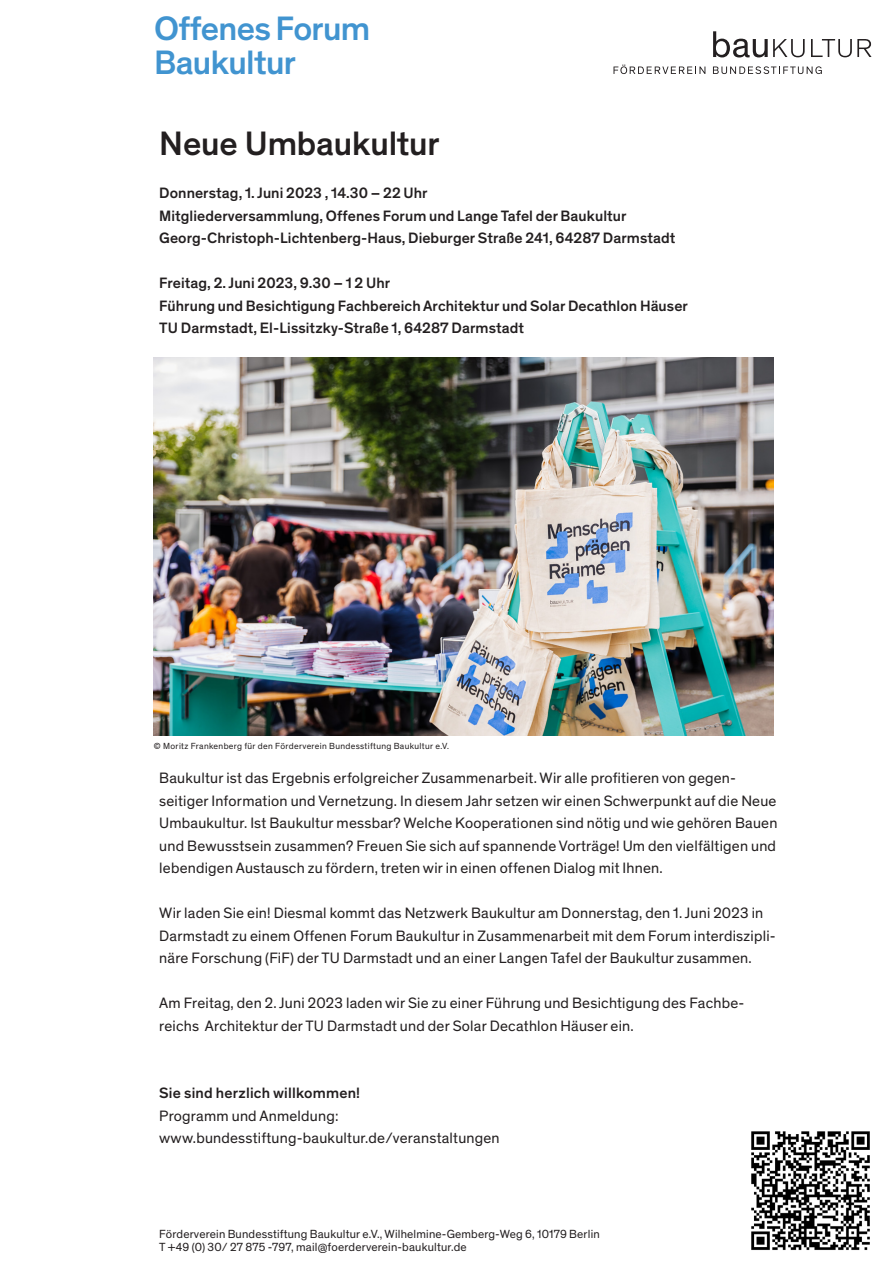
<style>
.page{position:relative;width:893px;height:1263px;background:#fff}
.page>*{position:absolute;margin:0;border:0;box-sizing:border-box;transform-origin:0 0}
.t1{font:500 34.5px/33.9px "Theinhardt";letter-spacing:-.02em;color:#4194d0}
.t2{font:500 34.5px "Theinhardt";letter-spacing:-.005em;color:#231f20}
.Fließtext{font:15.3px/22.5px "Theinhardt";letter-spacing:.015em;color:#231f20}
.Fließtext-2{font:500 15.3px "Theinhardt";letter-spacing:.005em;color:#231f20}
.Fließtext-3{font:12px "Theinhardt";letter-spacing:.015em;color:#231f20}
.t3{font:9px "Theinhardt";letter-spacing:.035em;color:#231f20}
</style>
<div class="page">
<svg style="left:713px;top:31px;width:92px;height:27px"></svg>
<svg style="left:811px;top:39px;width:60px;height:18px"></svg>
<svg style="left:713px;top:66px;width:109px;height:8px"></svg>
<svg style="left:613px;top:65px;width:92px;height:9px"></svg>
<img style="left:154px;top:357px;width:620px;height:379px">
<img style="left:751px;top:1131px;width:119px;height:119px">
<h1 class="t1" style="left:154px;top:12px;width:218px">Offenes Forum<br>Baukultur</h1>
<p class="t2" style="left:159px;top:123px;width:282px">Neue Umbaukultur</p>
<p class="Fließtext-2" style="left:159px;top:184px;width:270px">Donnerstag, 1. Juni 2023 , 14.30 – 22 Uhr</p>
<p class="Fließtext-2" style="left:159px;top:206px;width:469px">Mitgliederversammlung, Offenes Forum und Lange Tafel der Baukultur</p>
<p class="Fließtext-2" style="left:159px;top:229px;width:518px">Georg-Christoph-Lichtenberg-Haus, Dieburger Straße 241, 64287 Darmstadt</p>
<p class="Fließtext-2" style="left:159px;top:274px;width:232px">Freitag, 2. Juni 2023, 9.30 – 1 2 Uhr</p>
<p class="Fließtext-2" style="left:159px;top:296px;width:530px">Führung und Besichtigung Fachbereich Architektur und Solar Decathlon Häuser</p>
<p class="Fließtext-2" style="left:159px;top:319px;width:366px">TU Darmstadt, El-Lissitzky-Straße 1, 64287 Darmstadt</p>
<p class="t3" style="left:154px;top:741px;width:296px">© Moritz Frankenberg für den Förderverein Bundesstiftung Baukultur e.V.</p>
<p class="Fließtext" style="left:159px;top:767px;width:578px">Baukultur ist das Ergebnis erfolgreicher Zusammenarbeit. Wir alle profitieren von gegen-</p>
<p class="Fließtext" style="left:159px;top:789px;width:620px;text-align:justify">seitiger Information und Vernetzung. In diesem Jahr setzen wir einen Schwerpunkt auf die Neue Umbaukultur. Ist Baukultur messbar? Welche Kooperationen sind nötig und wie gehören Bauen und Bewusstsein zusammen? Freuen Sie sich auf spannende Vorträge! Um den vielfältigen und lebendigen Austausch zu fördern, treten wir in einen offenen Dialog mit Ihnen.</p>
<p class="Fließtext" style="left:159px;top:902px;width:618px">Wir laden Sie ein! Diesmal kommt das Netzwerk Baukultur am Donnerstag, den 1. Juni 2023 in<br>Darmstadt zu einem Offenen Forum Baukultur in Zusammenarbeit mit dem Forum interdiszipli&shy;näre Forschung (FiF) der TU Darmstadt und an einer Langen Tafel der Baukultur zusammen.</p>
<p class="Fließtext" style="left:159px;top:992px;width:587px">Am Freitag, den 2. Juni 2023 laden wir Sie zu einer Führung und Besichtigung des Fachbe&shy;reichs Architektur der TU Darmstadt und der Solar Decathlon Häuser ein.</p>
<p class="Fließtext-2" style="left:159px;top:1084px;width:202px">Sie sind herzlich willkommen!</p>
<p class="Fließtext" style="left:159px;top:1104px;width:181px">Programm und Anmeldung:</p>
<p class="Fließtext" style="left:159px;top:1127px;width:342px">www.bundesstiftung-baukultur.de/veranstaltungen</p>
<p class="Fließtext-3" style="left:159px;top:1226px;width:442px">Förderverein Bundesstiftung Baukultur e.V., Wilhelmine-Gemberg-Weg 6, 10179 Berlin</p>
<p class="Fließtext-3" style="left:159px;top:1240px;width:309px">T +49 (0) 30/ 27 875 -797, mail@foerderverein-baukultur.de</p>
</div>
